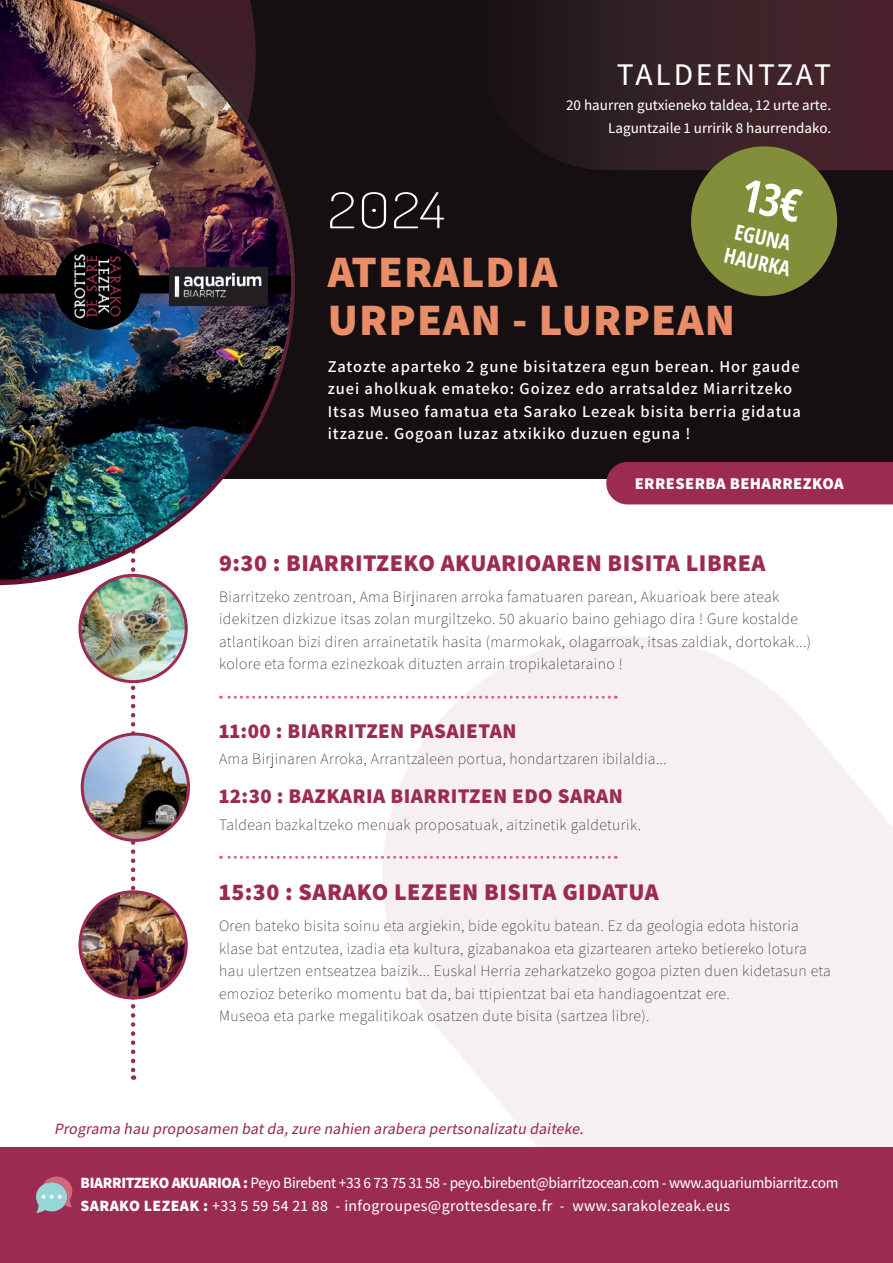
<style>
.page{position:relative;width:893px;height:1263px;background:#fff}
.page>*{position:absolute;margin:0;border:0;box-sizing:border-box;transform-origin:0 0}
.t1{font:200 49.5px "Dosis";color:#fff;scale:1.25 1}
.t2{font:800 45px/48px "Assistant";letter-spacing:.025em;color:#e88d67}
.t3{font:500 31.5px "Assistant";letter-spacing:.09em;color:#fff}
.t4{font:800 24px "Assistant";letter-spacing:.02em;color:#9c2b53}
.t5{font:800 21px "Assistant";letter-spacing:.02em;color:#9c2b53}
.t6{font:700 21px/25.2px "Open Sans Condensed";color:#fff}
.t7{font:600 16.5px/22.5px "Assistant";letter-spacing:.06em;color:#fff}
.t8{font:800 16.5px "Assistant";letter-spacing:.025em;color:#fff}
.t9{font:200 15.75px/22.5px "Assistant";letter-spacing:.025em;color:#231f20}
.t10{font:500 15.75px/22.5px "Assistant";letter-spacing:-.02em;color:#fff}
.t11{font:italic 500 15.75px "Assistant";color:#9c2b53}
.t12{font:500 15px/22.5px "Assistant";color:#fff;text-align:right}
.s1{font-weight:800}
</style>
<div class="page">
<div style="left:0;top:0;width:893px;height:479px;background:#160f11"></div>
<svg style="left:357px;top:636px;width:536px;height:511px;fill:#f6f0f2"></svg>
<svg style="left:543px;top:0;width:350px;height:170px;background:#382025"></svg>
<div style="left:0;top:1147px;width:893px;height:116px;background:#9c2b53"></div>
<svg style="left:36px;top:1176px;width:36px;height:37px"></svg>
<svg style="left:221px;top:696px;width:388px;height:3px"></svg>
<svg style="left:221px;top:856px;width:388px;height:3px"></svg>
<svg style="left:131px;top:683px;width:4px;height:397px"></svg>
<img style="left:80px;top:892px;width:106px;height:106px;border-radius:53px">
<div style="left:78px;top:890px;width:110px;height:109px;border:3px solid #9c2b53;border-radius:50%"></div>
<img style="left:82px;top:734px;width:106px;height:106px;border-radius:53px">
<div style="left:81px;top:733px;width:109px;height:109px;border:3px solid #9c2b53;border-radius:50%"></div>
<img style="left:80px;top:575px;width:106px;height:107px;border-radius:53px">
<div style="left:78px;top:574px;width:110px;height:109px;border:3px solid #9c2b53;border-radius:50%"></div>
<img style="left:0;top:0;width:293px;height:582px">
<div style="left:606px;top:462px;width:287px;height:42px;background:#9c2b53"></div>
<img style="left:54px;top:243px;width:86px;height:87px">
<div style="left:169px;top:267px;width:98px;height:39px;background:#231f20"></div>
<img style="left:174px;top:272px;width:88px;height:26px">
<div style="left:691px;top:146px;width:146px;height:150px;background:#838e3b;border-radius:50%"></div>
<h3 class="t3" style="left:617px;top:53px;width:216px">TALDEENTZAT</h3>
<p class="t12" style="left:566px;top:93px;width:266px">20 haurren gutxieneko taldea, 12 urte arte.<br>Laguntzaile 1 urririk 8 haurrendako.</p>
<h1 class="t1" style="left:328px;top:176px;width:95px">2024</h1>
<h3 class="t6" style="left:733px;top:217px;width:69px;rotate:13deg">EGUNA<br>HAURKA</h3>
<h2 class="t2" style="left:328px;top:246px;width:409px">ATERALDIA<br>URPEAN - LURPEAN</h2>
<p class="t7" style="left:328px;top:354px;width:475px">Zatozte aparteko 2 gune bisitatzera egun berean. Hor gaude zuei aholkuak emateko: Goizez edo arratsaldez Miarritzeko Itsas Museo famatua eta Sarako Lezeak bisita berria gidatua itzazue. Gogoan luzaz atxikiko duzuen eguna !</p>
<p class="t8" style="left:635px;top:473px;width:211px">ERRESERBA BEHARREZKOA</p>
<h3 class="t4" style="left:219px;top:546px;width:548px">9:30 : BIARRITZEKO AKUARIOAREN BISITA LIBREA</h3>
<p class="t9" style="left:219px;top:584px;width:593px">Biarritzeko zentroan, Ama Birjinaren arroka famatuaren parean, Akuarioak bere ateak idekitzen dizkizue itsas zolan murgiltzeko. 50 akuario baino gehiago dira ! Gure kostalde atlantikoan bizi diren arrainetatik hasita (marmokak, olagarroak, itsas zaldiak, dortokak...) kolore eta forma ezinezkoak dituzten arrain tropikaletaraino !</p>
<h3 class="t5" style="left:219px;top:716px;width:299px">11:00 : BIARRITZEN PASAIETAN</h3>
<p class="t9" style="left:219px;top:747px;width:449px">Ama Birjinaren Arroka, Arrantzaleen portua, hondartzaren ibilaldia...</p>
<h3 class="t5" style="left:219px;top:782px;width:405px">12:30 : BAZKARIA BIARRITZEN EDO SARAN</h3>
<p class="t9" style="left:219px;top:812px;width:424px">Taldean bazkaltzeko menuak proposatuak, aitzinetik galdeturik.</p>
<h3 class="t4" style="left:219px;top:875px;width:441px">15:30 : SARAKO LEZEEN BISITA GIDATUA</h3>
<p class="t9" style="left:219px;top:914px;width:613px">Oren bateko bisita soinu eta argiekin, bide egokitu batean. Ez da geologia edota historia klase bat entzutea, izadia eta kultura, gizabanakoa eta gizartearen arteko betiereko lotura hau ulertzen entseatzea baizik... Euskal Herria zeharkatzeko gogoa pizten duen kidetasun eta emozioz beteriko momentu bat da, bai ttipientzat bai eta handiagoentzat ere.<br>Museoa eta parke megalitikoak osatzen dute bisita (sartzea libre).</p>
<p class="t11" style="left:54px;top:1118px;width:535px">Programa hau proposamen batda,zure nahien arabera pertsonalizatu daiteke.</p>
<p class="t10" style="left:81px;top:1171px;width:759px"><span class="s1">BIARRITZEKO AKUARIOA :</span> Peyo Birebent +33 6 73 75 31 58 - peyo.birebent@biarritzocean.com - www.aquariumbiarritz.com<br><span class="s1">SARAKO LEZEAK :</span> +33 5 59 54 21 88 - infogroupes@grottesdesare.fr - www.sarakolezeak.eus</p>
</div>
